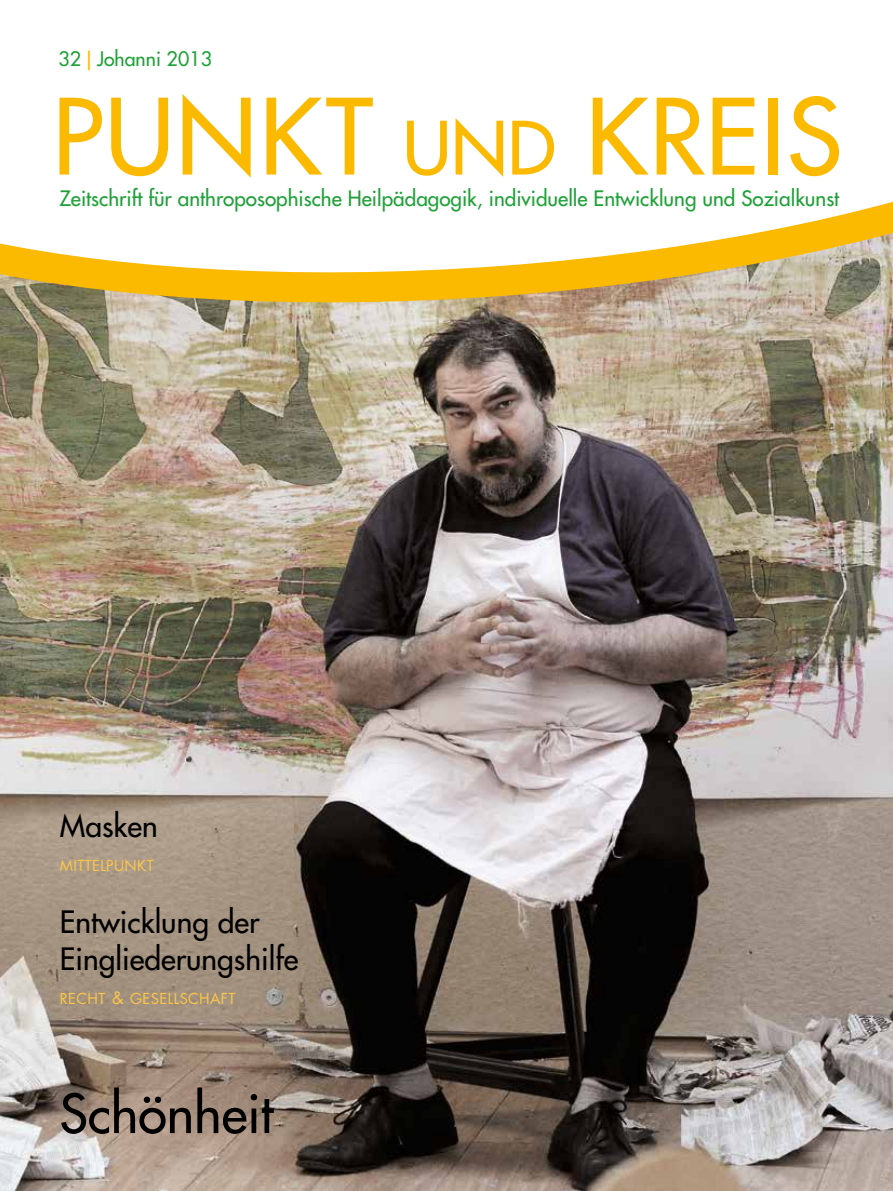
<style>
.page{position:relative;width:893px;height:1191px;background:#fff}
.page>*{position:absolute;margin:0;border:0;box-sizing:border-box;transform-origin:0 0}
.t1{font:500 102px "Futura Std";letter-spacing:.02em;color:#fbba00}
.t2{font:500 52.5px "Futura Std";color:#000}
.t3{font:500 30px/37.5px "Futura Std";color:#000}
.t4{font:500 20.7px "Futura Std";color:#1fa138}
.t5{font:500 19.5px "Futura Std";color:#1fa138}
.t6{font:14.7px "Futura Std";letter-spacing:.03em;color:#fdc744}
.s1{color:#fbba00}
.s2{font-size:71.4px}
.s3{font-size:16.5px}
</style>
<div class="page">
<img style="left:0;top:313px;width:892px;height:878px">
<svg style="left:1px;top:202px;width:891px;height:111px"></svg>
<img style="left:0;top:145px;width:1px;height:189px">
<p class="t5" style="left:58px;top:47px;width:155px">32<span class="s1">|</span>Johanni 2013</p>
<h1 class="t1" style="left:52px;top:73px;width:792px">PUNKT <span class="s2">UND</span> KREIS</h1>
<p class="t4" style="left:60px;top:186px;width:781px">Zeitschrift für anthroposophische Heilpädagogik, individuelle Entwicklung und Sozialkunst</p>
<h3 class="t3" style="left:60px;top:807px;width:99px">Masken</h3>
<p class="t6" style="left:60px;top:856px;width:95px">MITTELPUNKT</p>
<h3 class="t3" style="left:60px;top:903px;width:240px">Entwicklung der<br>Eingliederungshilfe</h3>
<p class="t6" style="left:60px;top:989px;width:177px">RECHT <span class="s3">&amp;</span> GESELLSCHAFT</p>
<h2 class="t2" style="left:60px;top:1080px;width:215px">Schönheit</h2>
</div>
